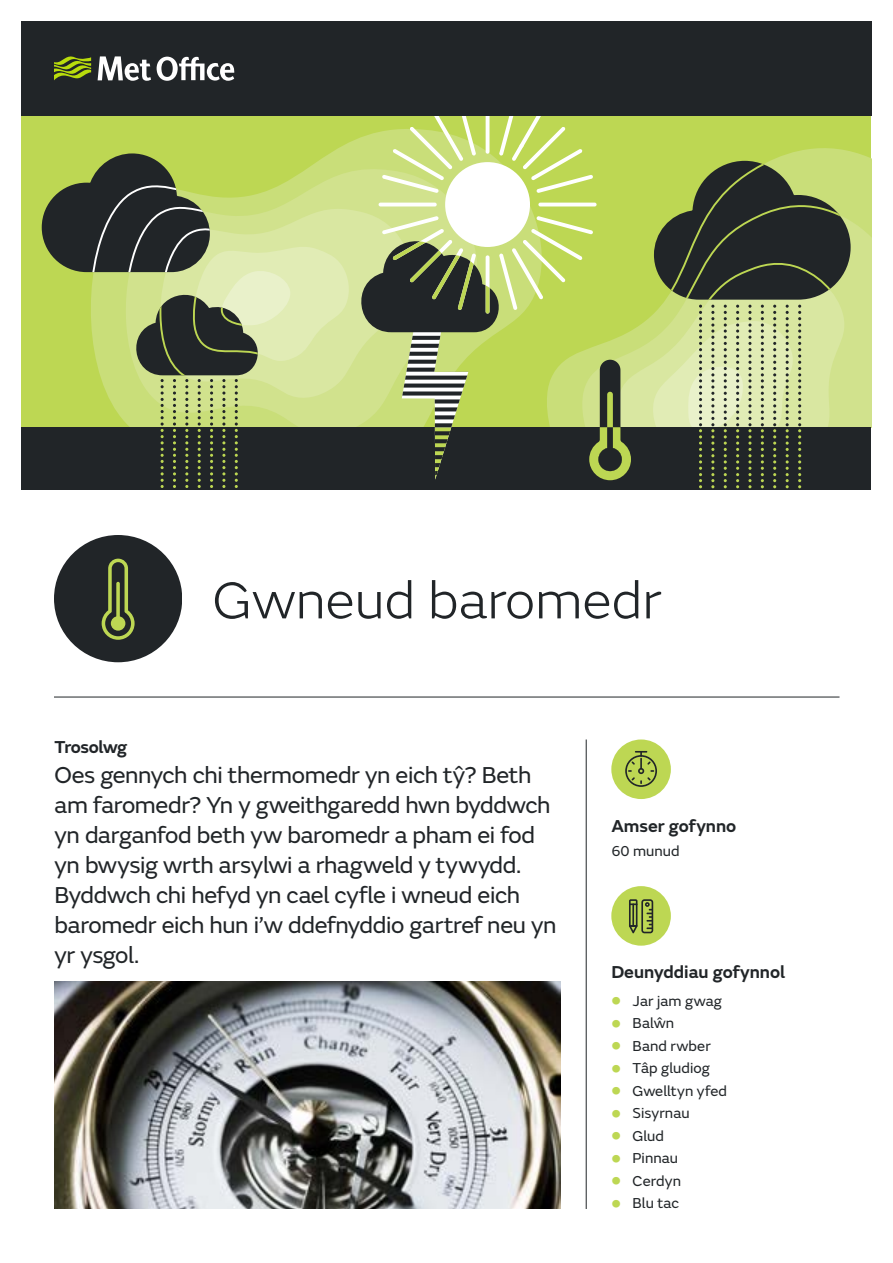
<style>
.page{position:relative;width:893px;height:1263px;background:#fff}
.page>*{position:absolute;margin:0;border:0;box-sizing:border-box;transform-origin:0 0}
.t1{font:300 54px "FS Emeric";color:#212528}
.t2{font:24px/30px "FS Emeric";letter-spacing:-.015em;color:#212528}
.t3{font:600 18px "FS Emeric";color:#212528}
.t4{font:600 18px "FS Emeric";letter-spacing:-.03em;color:#212528}
.t5{font:15px "FS Emeric";letter-spacing:.005em;color:#212528}
.s1{font-family:"Arial";font-weight:700;font-size:27px;color:#bdd753}
</style>
<div class="page">
<div style="left:22px;top:117px;width:849px;height:373px;background:#bdd753"></div>
<svg style="left:851px;top:200px;width:20px;height:228px;fill:#d1e28d"></svg>
<div style="left:22px;top:428px;width:849px;height:62px;background:#212528"></div>
<svg style="left:42px;top:117px;width:809px;height:371px"></svg>
<div style="left:21px;top:21px;width:851px;height:95px;background:#212528"></div>
<svg style="left:98px;top:56px;width:137px;height:25px"></svg>
<svg style="left:54px;top:56px;width:37px;height:24px"></svg>
<div style="left:611px;top:886px;width:60px;height:60px;background:#bdd753;border-radius:50%"></div>
<svg style="left:629px;top:899px;width:24px;height:34px"></svg>
<div style="left:611px;top:739px;width:60px;height:60px;background:#bdd753;border-radius:50%"></div>
<svg style="left:625px;top:751px;width:32px;height:36px"></svg>
<hr style="left:54px;top:697px;width:785px;height:1px;background:#212528">
<hr style="left:586px;top:739px;width:1px;height:470px;background:#212528">
<div style="left:54px;top:535px;width:128px;height:127px;background:#212528;border-radius:50%"></div>
<svg style="left:102px;top:559px;width:33px;height:81px"></svg>
<svg style="left:116px;top:582px;width:4px;height:37px"></svg>
<img style="left:55px;top:982px;width:505px;height:227px">
<h1 class="t1" style="left:213px;top:564px;width:450px">Gwneud baromedr</h1>
<p class="t4" style="left:55px;top:733px;width:74px">Trosolwg</p>
<p class="t2" style="left:55px;top:758px;width:503px">Oes gennych chi thermomedr yn eich tŷ? Beth am faromedr? Yn y gweithgaredd hwn byddwch yn darganfod beth yw baromedr a pham ei fod yn bwysig wrth arsylwi a rhagweld y tywydd.<br>Byddwch chi hefyd yn cael cyfle i wneud eich baromedr eich hun i’w ddefnyddio gartref neu yn yr ysgol.</p>
<p class="t3" style="left:611px;top:812px;width:126px">Amser gofynno</p>
<p class="t5" style="left:611px;top:840px;width:70px">60 munud</p>
<p class="t3" style="left:611px;top:958px;width:175px">Deunyddiau gofynnol</p>
<p class="t5" style="left:611px;top:990px;width:112px"><span class="s1">•</span> Jar jam gwag</p>
<p class="t5" style="left:611px;top:1012px;width:64px"><span class="s1">•</span> Balŵn</p>
<p class="t5" style="left:611px;top:1035px;width:101px"><span class="s1">•</span> Band rwber</p>
<p class="t5" style="left:611px;top:1057px;width:100px"><span class="s1">•</span> Tâp gludiog</p>
<p class="t5" style="left:611px;top:1080px;width:117px"><span class="s1">•</span> Gwelltyn yfed</p>
<p class="t5" style="left:611px;top:1102px;width:80px"><span class="s1">•</span> Sisyrnau</p>
<p class="t5" style="left:611px;top:1125px;width:54px"><span class="s1">•</span> Glud</p>
<p class="t5" style="left:611px;top:1147px;width:68px"><span class="s1">•</span> Pinnau</p>
<p class="t5" style="left:611px;top:1170px;width:71px"><span class="s1">•</span> Cerdyn</p>
<p class="t5" style="left:611px;top:1192px;width:69px"><span class="s1">•</span> Blu tac</p>
</div>
